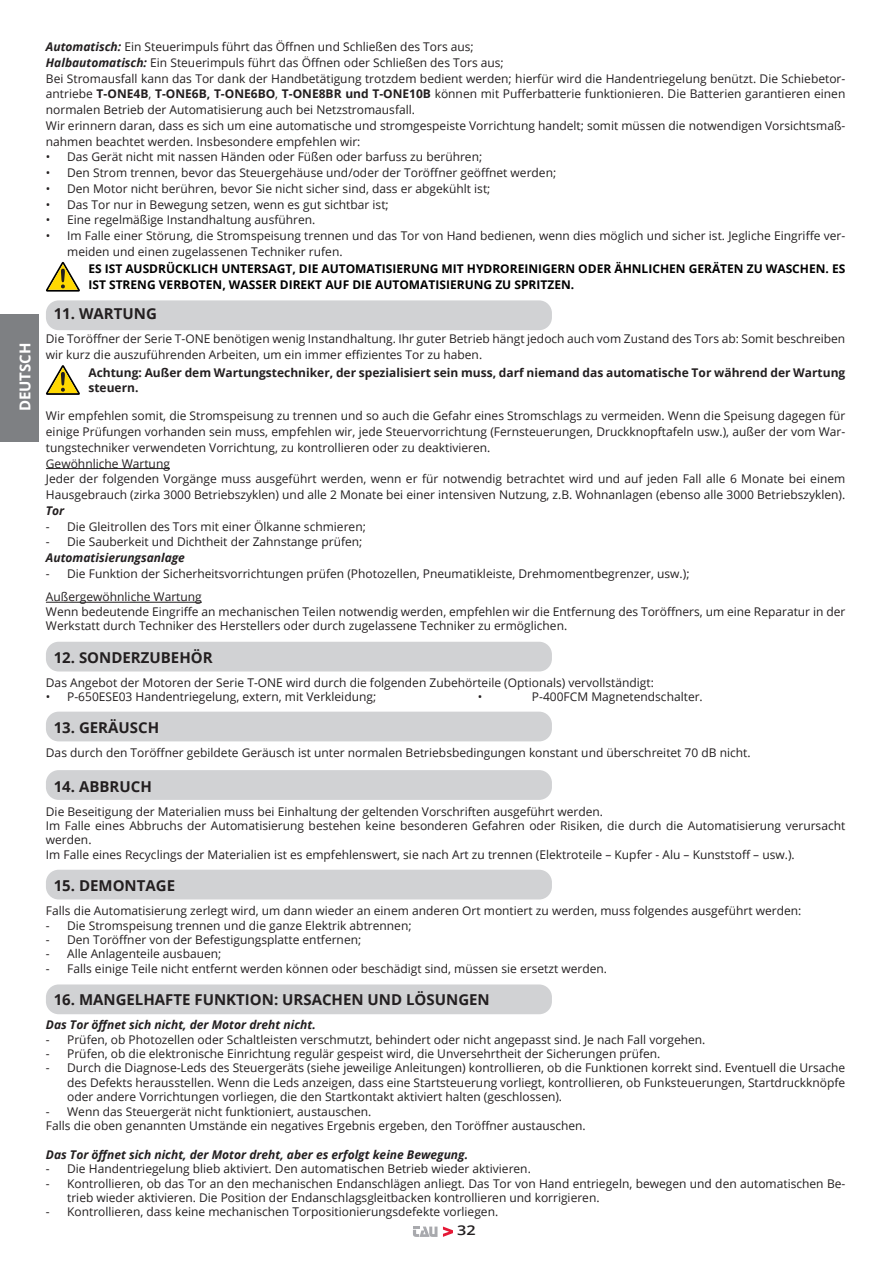
<style>
.page{position:relative;width:893px;height:1263px;background:#fff}
.page>*{position:absolute;margin:0;border:0;box-sizing:border-box;transform-origin:0 0}
.Titolo{font:700 15px "Open Sans";color:#231f20}
.t1{font:700 15px "Open Sans";color:#fff}
.t2{font:600 13.5px "Open Sans";color:#231f20;scale:1.2 1}
.Elenco_numerato{font:12px/14.4px "Open Sans";color:#231f20}
.Rientro10{font:12px/15.8px "Open Sans";color:#231f20;text-align:justify}
.Rientro10_con_trad{font:12px/15.8px "Open Sans";color:#231f20}
.Rientro_10G{font:700 12px/15.8px "Open Sans";color:#000}
.Testo{font:italic 700 12px "Open Sans";color:#231f20}
.Rientro_10G-2{font:700 12px/15.8px "Open Sans";color:#231f20}
.Testo-2{font:12px "Open Sans";color:#231f20}
.s1{font-weight:700;font-style:italic}
.s2{font-weight:700}
</style>
<div class="page">
<svg style="left:443px;top:1226px;width:10px;height:11px"></svg>
<svg style="left:413px;top:1226px;width:24px;height:11px"></svg>
<hr style="left:46px;top:468px;width:124px;height:1px;background:#231f20">
<hr style="left:46px;top:602px;width:156px;height:1px;background:#231f20">
<svg style="left:46px;top:262px;width:34px;height:30px"></svg>
<div style="left:46px;top:300px;width:506px;height:30px;background:#d1d2d4;border-radius:13px"></div>
<svg style="left:46px;top:365px;width:34px;height:30px"></svg>
<div style="left:46px;top:642px;width:506px;height:29px;background:#d1d2d4;border-radius:13px"></div>
<div style="left:46px;top:712px;width:506px;height:29px;background:#d1d2d4;border-radius:13px"></div>
<div style="left:46px;top:770px;width:506px;height:30px;background:#d1d2d4;border-radius:13px"></div>
<div style="left:46px;top:870px;width:506px;height:29px;background:#d1d2d4;border-radius:13px"></div>
<div style="left:46px;top:984px;width:506px;height:30px;background:#d1d2d4;border-radius:13px"></div>
<div style="left:0;top:315px;width:38px;height:127px;background:#7e8083"></div>
<p class="t1" style="left:15px;top:411px;width:70px;rotate:-90deg">DEUTSCH</p>
<p class="Elenco_numerato" style="left:46px;top:39px;width:429px"><span class="s1">Automatisch:</span> Ein Steuerimpuls führt das Öffnen und Schließen des Tors aus;</p>
<p class="Elenco_numerato" style="left:46px;top:55px;width:459px"><span class="s1">Halbautomatisch:</span> Ein Steuerimpuls führt das Öffnen oder Schließen des Tors aus;</p>
<p class="Rientro10" style="left:46px;top:70px;width:801px">Bei Stromausfall kann das Tor dank der Handbetätigung trotzdem bedient werden; hierfür wird die Handentriegelung benützt. Die Schiebetor&shy;antriebe <span class="s2">T-ONE4B</span>, <span class="s2">T-ONE6B, T-ONE6BO</span>, <span class="s2">T-ONE8BR und T-ONE10B</span> können mit Pufferbatterie funktionieren. Die Batterien garantieren einen normalen Betrieb der Automatisierung auch bei Netzstromausfall.</p>
<p class="Rientro10" style="left:46px;top:117px;width:801px">Wir erinnern daran, dass es sich um eine automatische und stromgespeiste Vorrichtung handelt; somit müssen die notwendigen Vorsichtsmaß&shy;nahmen beachtet werden. Insbesondere empfehlen wir:</p>
<p class="Rientro10_con_trad" style="left:46px;top:149px;width:438px">• Das Gerät nicht mit nassen Händen oder Füßen oder barfuss zu berühren;</p>
<p class="Rientro10_con_trad" style="left:46px;top:165px;width:512px">• Den Strom trennen, bevor das Steuergehäuse und/oder der Toröffner geöffnet werden;</p>
<p class="Rientro10_con_trad" style="left:46px;top:180px;width:446px">• Den Motor nicht berühren, bevor Sie nicht sicher sind, dass er abgekühlt ist;</p>
<p class="Rientro10_con_trad" style="left:46px;top:196px;width:344px">• Das Tor nur in Bewegung setzen, wenn es gut sichtbar ist;</p>
<p class="Rientro10_con_trad" style="left:46px;top:212px;width:271px">• Eine regelmäßige Instandhaltung ausführen.</p>
<p class="Rientro10_con_trad" style="left:67px;top:228px;width:780px;text-indent:-21px">• Im Falle einer Störung, die Stromspeisung trennen und das Tor von Hand bedienen, wenn dies möglich und sicher ist. Jegliche Eingriffe ver&shy;meiden und einen zugelassenen Techniker rufen.</p>
<p class="Rientro_10G" style="left:88px;top:261px;width:758px">ES IST AUSDRÜCKLICH UNTERSAGT, DIE AUTOMATISIERUNG MIT HYDROREINIGERN ODER ÄHNLICHEN GERÄTEN ZU WASCHEN. ES<br>IST STRENG VERBOTEN, WASSER DIREKT AUF DIE AUTOMATISIERUNG ZU SPRITZEN.</p>
<p class="Titolo" style="left:54px;top:303px;width:105px">11. WARTUNG</p>
<p class="Elenco_numerato" style="left:46px;top:331px;width:801px;line-height:15.8px">Die Toröffner der Serie T-ONE benötigen wenig Instandhaltung. Ihr guter Betrieb hängt jedoch auch vom Zustand des Tors ab: Somit beschreiben wir kurz die auszuführenden Arbeiten, um ein immer effizientes Tor zu haben.</p>
<p class="Rientro_10G-2" style="left:88px;top:364px;width:758px">Achtung: Außer dem Wartungstechniker, der spezialisiert sein muss, darf niemand das automatische Tor während der Wartung steuern.</p>
<p class="Elenco_numerato" style="left:46px;top:408px;width:801px;line-height:15.8px;text-align:justify">Wir empfehlen somit, die Stromspeisung zu trennen und so auch die Gefahr eines Stromschlags zu vermeiden. Wenn die Speisung dagegen für einige Prüfungen vorhanden sein muss, empfehlen wir, jede Steuervorrichtung (Fernsteuerungen, Druckknopftafeln usw.), außer der vom War&shy;tungstechniker verwendeten Vorrichtung, zu kontrollieren oder zu deaktivieren.</p>
<p class="Elenco_numerato" style="left:46px;top:456px;width:126px">Gewöhnliche Wartung</p>
<p class="Elenco_numerato" style="left:46px;top:471px;width:801px;line-height:15.8px">Jeder der folgenden Vorgänge muss ausgeführt werden, wenn er für notwendig betrachtet wird und auf jeden Fall alle 6 Monate bei einem<br>Hausgebrauch (zirka 3000 Betriebszyklen) und alle 2 Monate bei einer intensiven Nutzung, z.B. Wohnanlagen (ebenso alle 3000 Betriebszyklen).</p>
<p class="Testo" style="left:46px;top:502px;width:20px">Tor</p>
<p class="Elenco_numerato" style="left:46px;top:519px;width:321px">- Die Gleitrollen des Tors mit einer Ölkanne schmieren;</p>
<p class="Elenco_numerato" style="left:46px;top:534px;width:318px">- Die Sauberkeit und Dichtheit der Zahnstange prüfen;</p>
<p class="Testo" style="left:46px;top:549px;width:141px">Automatisierungsanlage</p>
<p class="Elenco_numerato" style="left:46px;top:566px;width:645px">- Die Funktion der Sicherheitsvorrichtungen prüfen (Photozellen, Pneumatikleiste, Drehmomentbegrenzer, usw.);</p>
<p class="Elenco_numerato" style="left:46px;top:589px;width:157px">Außergewöhnliche Wartung</p>
<p class="Elenco_numerato" style="left:46px;top:604px;width:801px">Wenn bedeutende Eingriffe an mechanischen Teilen notwendig werden, empfehlen wir die Entfernung des Toröffners, um eine Reparatur in der<br>Werkstatt durch Techniker des Herstellers oder durch zugelassene Techniker zu ermöglichen.</p>
<p class="Titolo" style="left:54px;top:646px;width:160px">12. SONDERZUBEHÖR</p>
<p class="Elenco_numerato" style="left:46px;top:675px;width:609px">Das Angebot der Motoren der Serie T-ONE wird durch die folgenden Zubehörteile (Optionals) vervollständigt:</p>
<p class="Elenco_numerato" style="left:46px;top:689px;width:332px">• P-650ESE03 Handentriegelung, extern, mit Verkleidung;</p>
<p class="Elenco_numerato" style="left:478px;top:689px;width:6px">•</p>
<p class="Elenco_numerato" style="left:532px;top:689px;width:172px">P-400FCM Magnetendschalter.</p>
<p class="Titolo" style="left:54px;top:717px;width:107px">13. GERÄUSCH</p>
<p class="Elenco_numerato" style="left:46px;top:745px;width:706px">Das durch den Toröffner gebildete Geräusch ist unter normalen Betriebsbedingungen konstant und überschreitet 70 dB nicht.</p>
<p class="Titolo" style="left:54px;top:775px;width:100px">14. ABBRUCH</p>
<p class="Elenco_numerato" style="left:46px;top:804px;width:559px">Die Beseitigung der Materialien muss bei Einhaltung der geltenden Vorschriften ausgeführt werden.</p>
<p class="Elenco_numerato" style="left:46px;top:818px;width:801px">Im Falle eines Abbruchs der Automatisierung bestehen keine besonderen Gefahren oder Risiken, die durch die Automatisierung verursacht werden.</p>
<p class="Elenco_numerato" style="left:46px;top:847px;width:750px">Im Falle eines Recyclings der Materialien ist es empfehlenswert, sie nach Art zu trennen (Elektroteile – Kupfer - Alu – Kunststoff – usw.).</p>
<p class="Titolo" style="left:54px;top:875px;width:123px">15. DEMONTAGE</p>
<p class="Elenco_numerato" style="left:46px;top:903px;width:757px">Falls die Automatisierung zerlegt wird, um dann wieder an einem anderen Ort montiert zu werden, muss folgendes ausgeführt werden:</p>
<p class="Elenco_numerato" style="left:46px;top:918px;width:367px">- Die Stromspeisung trennen und die ganze Elektrik abtrennen;</p>
<p class="Elenco_numerato" style="left:46px;top:932px;width:317px">- Den Toröffner von der Befestigungsplatte entfernen;</p>
<p class="Elenco_numerato" style="left:46px;top:946px;width:177px">- Alle Anlagenteile ausbauen;</p>
<p class="Elenco_numerato" style="left:46px;top:961px;width:563px">- Falls einige Teile nicht entfernt werden können oder beschädigt sind, müssen sie ersetzt werden.</p>
<p class="Titolo" style="left:54px;top:989px;width:438px">16. MANGELHAFTE FUNKTION: URSACHEN UND LÖSUNGEN</p>
<p class="Testo" style="left:46px;top:1016px;width:271px">Das Tor öffnet sich nicht, der Motor dreht nicht.</p>
<p class="Elenco_numerato" style="left:46px;top:1032px;width:661px">- Prüfen, ob Photozellen oder Schaltleisten verschmutzt, behindert oder nicht angepasst sind. Je nach Fall vorgehen.</p>
<p class="Elenco_numerato" style="left:46px;top:1046px;width:616px">- Prüfen, ob die elektronische Einrichtung regulär gespeist wird, die Unversehrtheit der Sicherungen prüfen.</p>
<p class="Elenco_numerato" style="left:67px;top:1060px;width:780px;text-align:justify;text-indent:-21px">- Durch die Diagnose-Leds des Steuergeräts (siehe jeweilige Anleitungen) kontrollieren, ob die Funktionen korrekt sind. Eventuell die Ursache des Defekts herausstellen. Wenn die Leds anzeigen, dass eine Startsteuerung vorliegt, kontrollieren, ob Funksteuerungen, Startdruckknöpfe oder andere Vorrichtungen vorliegen, die den Startkontakt aktiviert halten (geschlossen).</p>
<p class="Elenco_numerato" style="left:46px;top:1104px;width:327px">- Wenn das Steuergerät nicht funktioniert, austauschen.</p>
<p class="Testo-2" style="left:46px;top:1117px;width:541px">Falls die oben genannten Umstände ein negatives Ergebnis ergeben, den Toröffner austauschen.</p>
<p class="Testo" style="left:46px;top:1146px;width:424px">Das Tor öffnet sich nicht, der Motor dreht, aber es erfolgt keine Bewegung.</p>
<p class="Elenco_numerato" style="left:46px;top:1161px;width:486px">- Die Handentriegelung blieb aktiviert. Den automatischen Betrieb wieder aktivieren.</p>
<p class="Elenco_numerato" style="left:67px;top:1176px;width:780px;text-indent:-21px">- Kontrollieren, ob das Tor an den mechanischen Endanschlägen anliegt. Das Tor von Hand entriegeln, bewegen und den automatischen Be&shy;trieb wieder aktivieren. Die Position der Endanschlagsgleitbacken kontrollieren und korrigieren.</p>
<p class="Elenco_numerato" style="left:46px;top:1204px;width:454px">- Kontrollieren, dass keine mechanischen Torpositionierungsdefekte vorliegen.</p>
<p class="t2" style="left:457px;top:1220px;width:17px">32</p>
</div>
